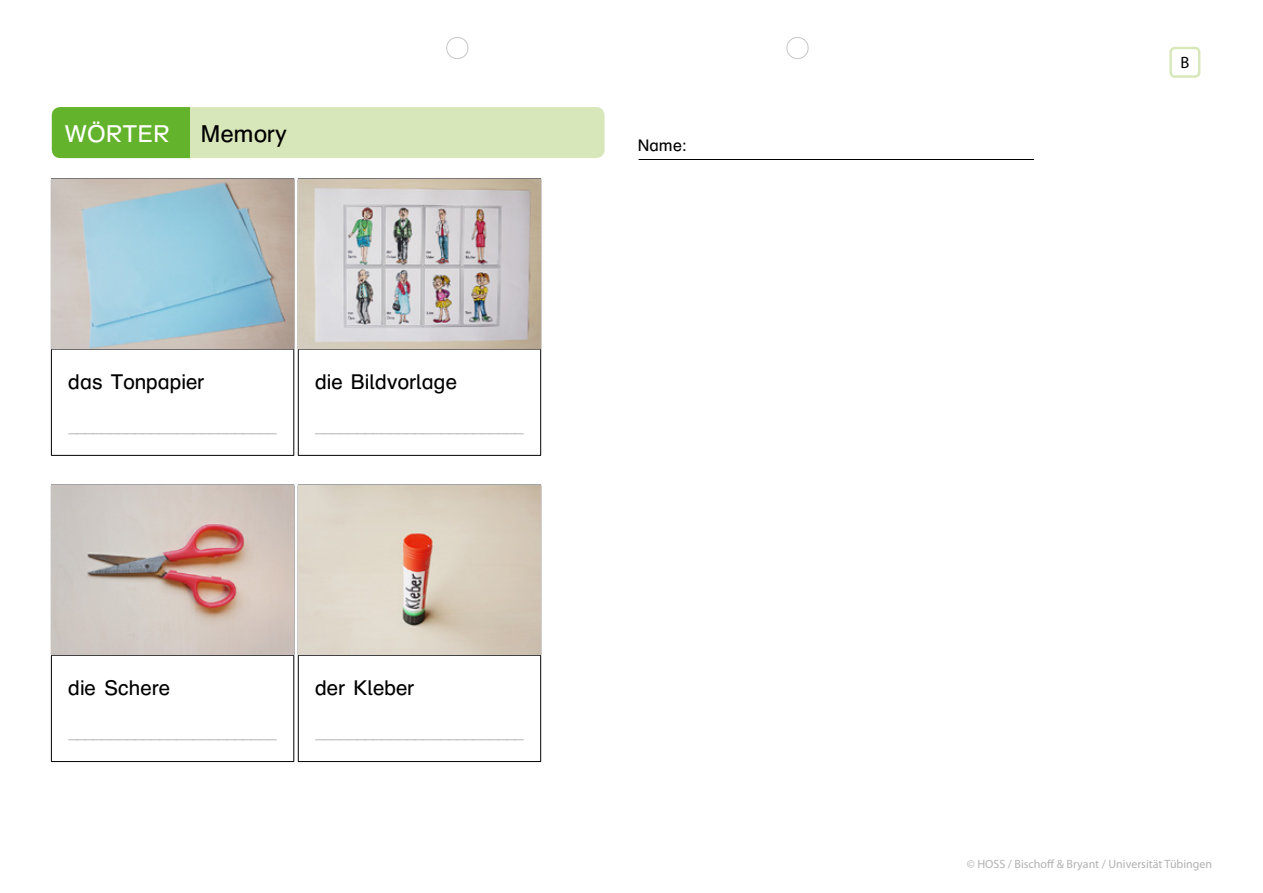
<style>
.page{position:relative;width:1263px;height:893px;background:#fff}
.page>*{position:absolute;margin:0;border:0;box-sizing:border-box;transform-origin:0 0}
.t1{font:24px "Druckschrift BY WOK";color:#fff}
.t2{font:24px "Druckschrift BY WOK";color:#000}
.t3{font:21px "Druckschrift BY WOK";color:#000}
.t4{font:18px "Myriad Pro";color:#b1b2b3}
.t5{font:16.5px "Druckschrift BY WOK";color:#000}
.t6{font:16.5px "Myriad Pro";color:#000}
.t7{font:12px "Myriad Pro";color:#b1b2b3}
</style>
<div class="page">
<div style="left:446px;top:37px;width:22px;height:22px;border:1px solid #c5c6c6;border-radius:50%"></div>
<div style="left:786px;top:37px;width:22px;height:22px;border:1px solid #c5c6c6;border-radius:50%"></div>
<svg style="left:52px;top:107px;width:553px;height:51px;background:#bbda95"></svg>
<hr style="left:639px;top:159px;width:395px;height:1px;background:#000">
<hr style="left:51px;top:179px;width:1px;height:170px;background:#000">
<hr style="left:293px;top:179px;width:1px;height:170px;background:#000">
<hr style="left:298px;top:179px;width:1px;height:170px;background:#000">
<hr style="left:540px;top:179px;width:1px;height:170px;background:#000">
<hr style="left:51px;top:349px;width:243px;height:1px;background:#000">
<hr style="left:51px;top:349px;width:1px;height:106px;background:#000">
<hr style="left:293px;top:349px;width:1px;height:106px;background:#000">
<hr style="left:298px;top:349px;width:243px;height:1px;background:#000">
<hr style="left:298px;top:349px;width:1px;height:106px;background:#000">
<hr style="left:540px;top:349px;width:1px;height:106px;background:#000">
<hr style="left:51px;top:455px;width:243px;height:1px;background:#000">
<hr style="left:298px;top:455px;width:243px;height:1px;background:#000">
<hr style="left:51px;top:485px;width:243px;height:1px;background:#000">
<hr style="left:51px;top:485px;width:1px;height:170px;background:#000">
<hr style="left:293px;top:485px;width:1px;height:170px;background:#000">
<hr style="left:298px;top:485px;width:243px;height:1px;background:#000">
<hr style="left:298px;top:485px;width:1px;height:170px;background:#000">
<hr style="left:540px;top:485px;width:1px;height:170px;background:#000">
<hr style="left:51px;top:655px;width:243px;height:1px;background:#000">
<hr style="left:51px;top:656px;width:1px;height:105px;background:#000">
<hr style="left:293px;top:656px;width:1px;height:105px;background:#000">
<hr style="left:298px;top:655px;width:243px;height:1px;background:#000">
<hr style="left:298px;top:656px;width:1px;height:105px;background:#000">
<hr style="left:540px;top:656px;width:1px;height:105px;background:#000">
<hr style="left:51px;top:761px;width:243px;height:1px;background:#000">
<hr style="left:298px;top:761px;width:243px;height:1px;background:#000">
<img style="left:52px;top:179px;width:241px;height:170px">
<img style="left:299px;top:179px;width:241px;height:170px">
<img style="left:52px;top:486px;width:241px;height:169px">
<img style="left:299px;top:486px;width:241px;height:169px">
<div style="left:1169px;top:47px;width:31px;height:31px;border:2px solid #d8e7b9;border-radius:4px"></div>
<h1 class="t1" style="left:65px;top:122px;width:107px">WÖRTER</h1>
<h1 class="t2" style="left:201px;top:122px;width:88px">Memory</h1>
<p class="t3" style="left:68px;top:371px;width:138px">das Tonpapier</p>
<p class="t4" style="left:68px;top:416px;width:210px">_________________________</p>
<p class="t3" style="left:315px;top:371px;width:143px">die Bildvorlage</p>
<p class="t4" style="left:315px;top:416px;width:210px">_________________________</p>
<p class="t3" style="left:68px;top:677px;width:103px">die Schere</p>
<p class="t4" style="left:68px;top:722px;width:210px">_________________________</p>
<p class="t3" style="left:315px;top:677px;width:101px">der Kleber</p>
<p class="t4" style="left:315px;top:722px;width:210px">_________________________</p>
<p class="t5" style="left:638px;top:137px;width:51px">Name:</p>
<p class="t6" style="left:1180px;top:54px;width:10px">B</p>
<p class="t7" style="left:967px;top:857px;width:247px">© HOSS / Bischoff &amp; Bryant / Universität Tübingen</p>
</div>
